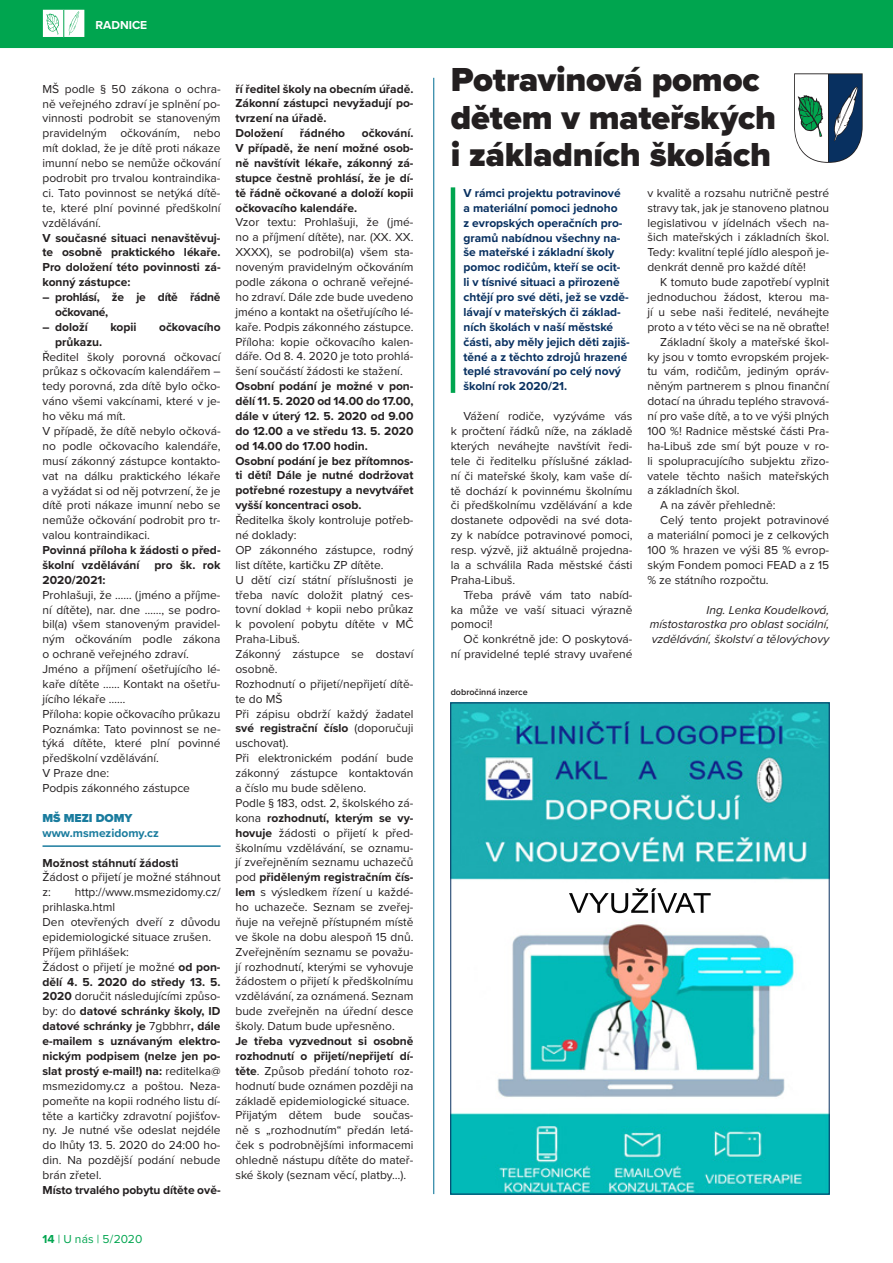
<style>
.page{position:relative;width:893px;height:1263px;background:#fff}
.page>*{position:absolute;margin:0;border:0;box-sizing:border-box;transform-origin:0 0}
.t1{font:900 34.5px/37.5px "Proxima Nova";letter-spacing:-.005em;color:#231f20}
.t2{font:12px/14.9px "Proxima Nova";color:#231f20}
.t3{font:700 12px/14.9px "Proxima Nova";color:#231f20;text-align:justify}
.t4{font:700 12px/14.9px "Proxima Nova";color:#083060}
.t5{font:italic 12px/14.9px "Proxima Nova";color:#231f20;text-align:justify}
.t6{font:700 12px/14.9px "Proxima Nova";letter-spacing:-.02em;color:#231f20}
.t7{font:700 12px "Proxima Nova";color:#1a7c9e}
.t8{font:12px "Proxima Nova";color:#00a54f}
.t9{font:900 12px "Proxima Nova";color:#1a7c9e}
.t10{font:700 12px "Proxima Nova";color:#fff}
.t11{font:600 9px "Proxima Nova";color:#231f20}
.s1{font-weight:700}
</style>
<div class="page">
<div style="left:0;top:0;width:893px;height:48px;background:#00a54f"></div>
<svg style="left:43px;top:9px;width:41px;height:28px"></svg>
<hr style="left:43px;top:845px;width:178px;height:2px;background:#1a7c9e">
<hr style="left:433px;top:78px;width:1px;height:1116px;background:#1a7c9e">
<hr style="left:451px;top:187px;width:4px;height:206px;background:#00a54f">
<svg style="left:794px;top:73px;width:69px;height:90px"></svg>
<img style="left:452px;top:704px;width:376px;height:488px">
<p class="t10" style="left:95px;top:16px;width:53px">RADNICE</p>
<p class="t2" style="left:43px;top:81px;width:180px;text-align:justify">MŠ podle § 50 zákona o ochra&shy;ně veřejného zdraví je splnění po&shy;vinnosti podrobit se stanoveným pravidelným očkováním, nebo mít doklad, že je dítě proti nákaze imunní nebo se nemůže očkování podrobit pro trvalou kontraindika&shy;ci. Tato povinnost se netýká dítě&shy;te, které plní povinné předškolní vzdělávání.</p>
<p class="t3" style="left:43px;top:230px;width:180px">V současné situaci nenavštěvuj&shy;te osobně praktického lékaře.<br>Pro doložení této povinnosti zá&shy;konný zástupce:</p>
<p class="t6" style="left:55px;top:289px;width:167px;text-indent:-13px">– prohlásí, že je dítě řádně očkované,</p>
<p class="t3" style="left:43px;top:319px;width:47px">– doloží</p>
<p class="t3" style="left:110px;top:319px;width:28px">kopii</p>
<p class="t3" style="left:159px;top:319px;width:63px">očkovacího</p>
<p class="t3" style="left:55px;top:334px;width:48px">průkazu.</p>
<p class="t2" style="left:43px;top:349px;width:180px">Ředitel školy porovná očkovací průkaz s očkovacím kalendářem – tedy porovná, zda dítě bylo očko&shy;váno všemi vakcínami, které v je&shy;ho věku má mít.<br>V případě, že dítě nebylo očková&shy;no podle očkovacího kalendáře, musí zákonný zástupce kontakto&shy;vat na dálku praktického lékaře a vyžádat si od něj potvrzení, že je dítě proti nákaze imunní nebo se nemůže očkování podrobit pro tr&shy;valou kontraindikaci.</p>
<p class="t3" style="left:43px;top:542px;width:180px">Povinná příloha k žádosti o před&shy;školní vzdělávání pro šk. rok 2020/2021:</p>
<p class="t2" style="left:43px;top:587px;width:180px">Prohlašuji, že …… (jméno a příjme&shy;ní dítěte), nar. dne ……, se podro&shy;bil(a) všem stanoveným pravidel&shy;ným očkováním podle zákona o ochraně veřejného zdraví.<br>Jméno a příjmení ošetřujícího lé&shy;kaře dítěte …… Kontakt na ošetřu&shy;jícího lékaře ……<br>Příloha: kopie očkovacího průkazu<br>Poznámka: Tato povinnost se ne&shy;týká dítěte, které plní povinné předškolní vzdělávání.<br>V Praze dne:<br>Podpis zákonného zástupce</p>
<p class="t9" style="left:43px;top:809px;width:91px">MŠ MEZI DOMY</p>
<p class="t7" style="left:43px;top:824px;width:118px">www.msmezidomy.cz</p>
<p class="t3" style="left:43px;top:855px;width:137px">Možnost stáhnutí žádosti</p>
<p class="t2" style="left:43px;top:869px;width:180px">Žádost o přijetí je možné stáhnout z:</p>
<p class="t2" style="left:43px;top:884px;width:180px;text-indent:32px">http://www.msmezidomy.cz/ prihlaska.html<br>Den otevřených dveří z důvodu epidemiologické situace zrušen.<br>Příjem přihlášek:<br>Žádost o přijetí je možné <span class="s1">od pon&shy;dělí 4. 5. 2020 do středy 13. 5.<br>2020</span> doručit následujícími způso&shy;by: do <span class="s1">datové schránky školy, ID datové schránky je</span> 7gbbhrr<span class="s1">, dále e-mailem s uznávaným elektro&shy;nickým podpisem (nelze jen po&shy;slat prostý e-mail!) na:</span> reditelka@ msmezidomy.cz a poštou. Neza&shy;pomeňte na kopii rodného listu dí&shy;těte a kartičky zdravotní pojišťov&shy;ny. Je nutné vše odeslat nejdéle do lhůty 13. 5. 2020 do 24:00 ho&shy;din. Na pozdější podání nebude brán zřetel.</p>
<p class="t3" style="left:43px;top:1182px;width:180px">Místo trvalého pobytu dítěte ově-</p>
<p class="t3" style="left:235px;top:81px;width:180px;text-align:left">ří ředitel školy na obecním úřadě.<br>Zákonní zástupci nevyžadují po&shy;tvrzení na úřadě.<br>Doložení</p>
<p class="t3" style="left:235px;top:125px;width:180px;text-indent:126px">očkování.<br>V případě, že není možné osob&shy;ně navštívit lékaře, zákonný zá&shy;stupce čestně prohlásí, že je dí&shy;tě řádně očkované a doloží kopii očkovacího kalendáře.</p>
<p class="t2" style="left:235px;top:215px;width:180px;text-align:justify">Vzor textu: Prohlašuji, že (jmé&shy;no a příjmení dítěte), nar. (XX. XX.<br>XXXX), se podrobil(a) všem sta&shy;noveným pravidelným očkováním podle zákona o ochraně veřejné&shy;ho zdraví. Dále zde bude uvedeno jméno a kontakt na ošetřujícího lé&shy;kaře. Podpis zákonného zástupce.<br>Příloha: kopie očkovacího kalen&shy;dáře. Od 8. 4. 2020 je toto prohlá&shy;šení součástí žádosti ke stažení.</p>
<p class="t3" style="left:235px;top:378px;width:180px;text-align:left">Osobní podání je možné v pon&shy;dělí 11. 5. 2020 od 14.00 do 17.00, dále v úterý 12. 5. 2020 od 9.00 do 12.00 a ve středu 13. 5. 2020 od 14.00 do 17.00 hodin.<br>Osobní podání je bez přítomnos&shy;ti dětí! Dále je nutné dodržovat potřebné rozestupy a nevytvářet vyšší koncentraci osob.</p>
<p class="t2" style="left:235px;top:512px;width:180px">Ředitelka školy kontroluje potřeb&shy;né doklady:<br>OP zákonného zástupce, rodný list dítěte, kartičku ZP dítěte.<br>U dětí cizí státní příslušnosti je třeba navíc doložit platný ces&shy;tovní doklad + kopii nebo průkaz k povolení pobytu dítěte v MČ<br>Praha-Libuš.<br>Zákonný zástupce se dostaví osobně.<br>Rozhodnutí o přijetí/nepřijetí dítě&shy;te do MŠ<br>Při zápisu obdrží každý žadatel <span class="s1">své registrační číslo</span> (doporučuji uschovat).<br>Při elektronickém podání bude zákonný zástupce kontaktován a číslo mu bude sděleno.<br>Podle § 183, odst. 2, školského zá&shy;kona <span class="s1">rozhodnutí, kterým se vy&shy;hovuje</span> žádosti o přijetí k před&shy;školnímu vzdělávání, se oznamu&shy;jí zveřejněním seznamu uchazečů pod <span class="s1">přiděleným registračním čís&shy;lem</span> s výsledkem řízení u každé&shy;ho uchazeče. Seznam se zveřej&shy;ňuje na veřejně přístupném místě ve škole na dobu alespoň 15 dnů.<br>Zveřejněním seznamu se považu&shy;jí rozhodnutí, kterými se vyhovuje žádostem o přijetí k předškolnímu vzdělávání, za oznámená. Seznam bude zveřejněn na úřední desce školy. Datum bude upřesněno.</p>
<p class="t2" style="left:235px;top:1033px;width:180px"><span class="s1">Je třeba vyzvednout si osobně rozhodnutí o přijetí/nepřijetí dí&shy;těte</span>. Způsob předání tohoto roz&shy;hodnutí bude oznámen později na základě epidemiologické situace.<br>Přijatým dětem bude součas&shy;ně s „rozhodnutím“ předán letá&shy;ček s podrobnějšími informacemi ohledně nástupu dítěte do mateř&shy;ské školy (seznam věcí, platby…).</p>
<p class="t3" style="left:300px;top:125px;width:47px">řádného</p>
<p class="t8" style="left:43px;top:1230px;width:101px"><span class="s1">14</span> | U nás | 5/2020</p>
<h1 class="t1" style="left:451px;top:61px;width:327px">Potravinová pomoc dětem v mateřských i základních školách</h1>
<p class="t4" style="left:463px;top:185px;width:168px">V rámci projektu potravinové a materiální pomoci jednoho<br>z evropských operačních pro&shy;gramů nabídnou všechny na&shy;še mateřské i základní školy pomoc rodičům, kteří se ocit-<br>li v tísnivé situaci a přirozeně chtějí pro své děti, jež se vzdě&shy;lávají v mateřských či základ&shy;ních školách v naší městské části, aby měly jejich děti zajiš&shy;těné a z těchto zdrojů hrazené teplé stravování po celý nový školní rok 2020/21.</p>
<p class="t2" style="left:451px;top:408px;width:183px;text-align:justify;text-indent:13px">Vážení rodiče, vyzýváme vás k pročtení řádků níže, na základě kterých neváhejte navštívit ředi&shy;tele či ředitelku příslušné základ&shy;ní či mateřské školy, kam vaše dí&shy;tě dochází k povinnému školnímu či předškolnímu vzdělávání a kde dostanete odpovědi na své dota&shy;zy k nabídce potravinové pomoci, resp. výzvě, již aktuálně projedna&shy;la a schválila Rada městské části Praha-Libuš.</p>
<p class="t2" style="left:451px;top:587px;width:183px;text-align:justify;text-indent:13px">Třeba právě vám tato nabíd&shy;ka může ve vaší situaci výrazně pomoci!</p>
<p class="t2" style="left:451px;top:631px;width:183px;text-align:right">Oč konkrétně jde: O poskytová-<br>ní pravidelné teplé stravy uvařené</p>
<p class="t11" style="left:451px;top:685px;width:79px">dobročinná inzerce</p>
<p class="t2" style="left:647px;top:185px;width:183px;text-align:justify">v kvalitě a rozsahu nutričně pestré stravy tak, jak je stanoveno platnou legislativou v jídelnách všech na&shy;šich mateřských i základních škol.<br>Tedy: kvalitní teplé jídlo alespoň je&shy;denkrát denně pro každé dítě!</p>
<p class="t2" style="left:660px;top:274px;width:171px">K tomuto bude zapotřebí vyplnit</p>
<p class="t2" style="left:647px;top:289px;width:183px">jednoduchou žádost, kterou ma-</p>
<p class="t2" style="left:647px;top:304px;width:183px">jí u sebe naši ředitelé, neváhejte</p>
<p class="t2" style="left:647px;top:319px;width:183px">proto a v této věci se na ně obraťte!</p>
<p class="t2" style="left:660px;top:334px;width:171px">Základní školy a mateřské škol-</p>
<p class="t2" style="left:647px;top:349px;width:183px">ky jsou v tomto evropském projek-</p>
<p class="t2" style="left:647px;top:363px;width:183px">tu vám, rodičům, jediným opráv-</p>
<p class="t2" style="left:647px;top:378px;width:183px">něným partnerem s plnou finanční</p>
<p class="t2" style="left:647px;top:393px;width:183px">dotací na úhradu teplého stravová-</p>
<p class="t2" style="left:647px;top:408px;width:183px">ní pro vaše dítě, a to ve výši plných</p>
<p class="t2" style="left:647px;top:423px;width:183px">100 %! Radnice městské části Pra-</p>
<p class="t2" style="left:647px;top:438px;width:183px">ha-Libuš zde smí být pouze v ro-</p>
<p class="t2" style="left:647px;top:453px;width:183px">li spolupracujícího subjektu zřizo-</p>
<p class="t2" style="left:647px;top:468px;width:183px">vatele těchto našich mateřských</p>
<p class="t2" style="left:647px;top:482px;width:94px">a základních škol.</p>
<p class="t2" style="left:660px;top:497px;width:117px">A na závěr přehledně:</p>
<p class="t2" style="left:660px;top:512px;width:171px">Celý tento projekt potravinové</p>
<p class="t2" style="left:647px;top:527px;width:183px">a materiální pomoci je z celkových</p>
<p class="t2" style="left:647px;top:542px;width:183px">100 % hrazen ve výši 85 % evrop-</p>
<p class="t2" style="left:647px;top:557px;width:183px">ským Fondem pomoci FEAD a z 15</p>
<p class="t2" style="left:647px;top:572px;width:123px">% ze státního rozpočtu.</p>
<p class="t5" style="left:650px;top:601px;width:181px;text-indent:57px">Ing. Lenka Koudelková, místostarostka pro oblast sociální, vzdělávání, školství a tělovýchovy</p>
</div>
